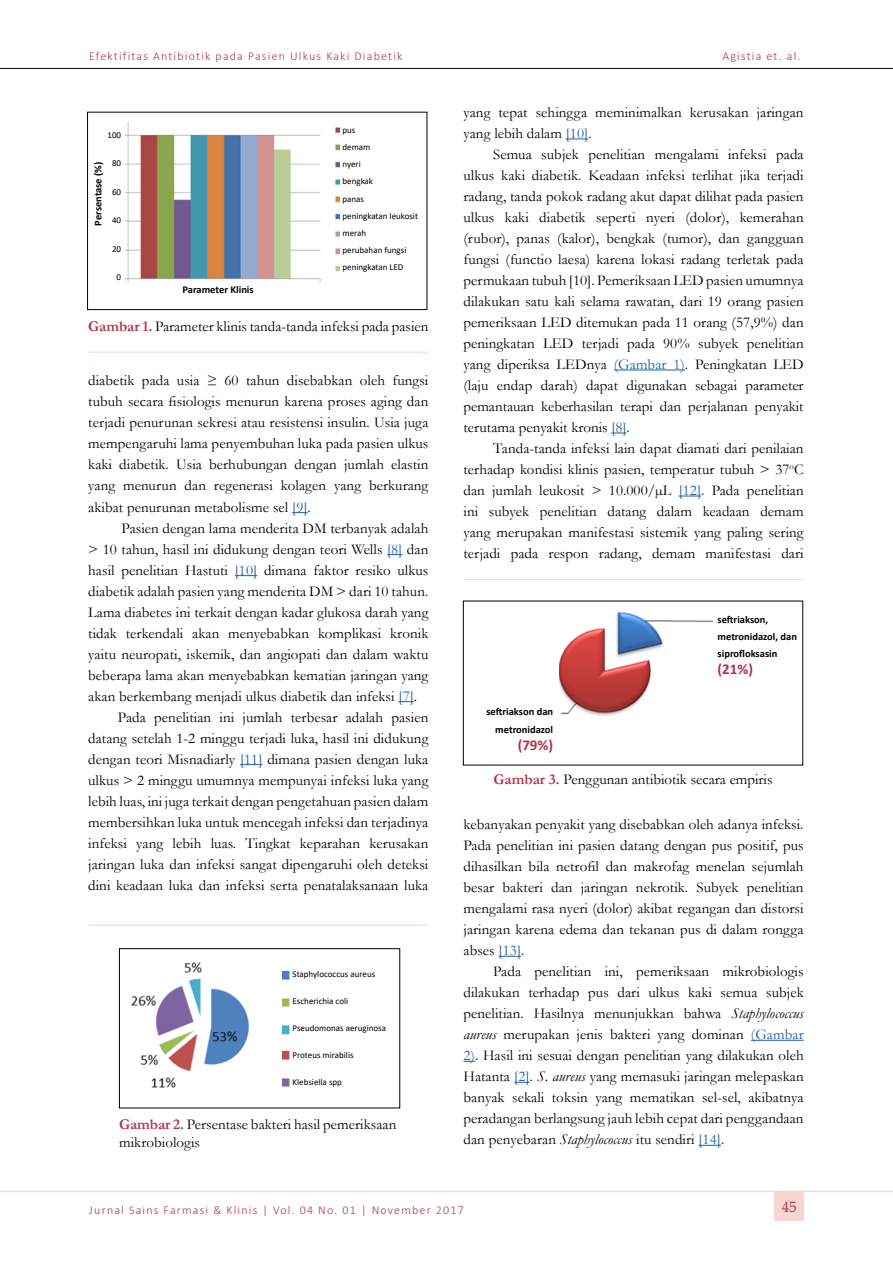
<style>
.page{position:relative;width:893px;height:1263px;background:#fff}
.page>*{position:absolute;margin:0;border:0;box-sizing:border-box;transform-origin:0 0}
.t1{font:15px/21px "Garamond";letter-spacing:.005em;color:#000;text-align:justify}
.t2{font:700 15px "Calibri";color:#b23347}
.t3{font:15px "Book Antiqua";color:#b23347}
.t4{font:300 12px "Calibri";letter-spacing:.1em;color:#b23347}
.t5{font:700 10.5px/17.1px "Calibri";color:#000}
.t6{font:9px/17.1px "Calibri";color:#000}
.s1{font-weight:700;color:#b23347}
.s2{color:#215e9e}
.s3{font-style:italic}
</style>
<div class="page">
<svg style="left:292px;top:512px;width:16px;height:1px"></svg>
<svg style="left:387px;top:554px;width:15px;height:1px"></svg>
<svg style="left:235px;top:575px;width:22px;height:1px"></svg>
<svg style="left:399px;top:701px;width:15px;height:1px"></svg>
<svg style="left:240px;top:764px;width:23px;height:1px"></svg>
<svg style="left:566px;top:139px;width:22px;height:1px"></svg>
<hr style="left:614px;top:370px;width:71px;height:1px;background:#215e9e">
<svg style="left:611px;top:433px;width:15px;height:1px"></svg>
<svg style="left:679px;top:496px;width:22px;height:1px"></svg>
<svg style="left:499px;top:956px;width:22px;height:1px"></svg>
<hr style="left:751px;top:1040px;width:53px;height:1px;background:#215e9e">
<svg style="left:463px;top:1061px;width:12px;height:1px"></svg>
<svg style="left:514px;top:1082px;width:16px;height:1px"></svg>
<svg style="left:698px;top:1145px;width:23px;height:1px"></svg>
<div style="left:87px;top:112px;width:340px;height:198px;border:1px solid #000"></div>
<hr style="left:88px;top:352px;width:340px;height:1px;background:#f8d6d2">
<hr style="left:463px;top:579px;width:341px;height:1px;background:#f8d6d2">
<hr style="left:88px;top:925px;width:340px;height:1px;background:#f8d6d2">
<div style="left:119px;top:948px;width:281px;height:160px;border:1px solid #000"></div>
<img style="left:131px;top:962px;width:118px;height:126px">
<img style="left:282px;top:970px;width:11px;height:65px">
<img style="left:282px;top:1050px;width:8px;height:37px">
<img style="left:559px;top:611px;width:154px;height:105px">
<img style="left:124px;top:123px;width:215px;height:159px">
<hr style="left:0;top:68px;width:893px;height:1px;background:#000">
<hr style="left:0;top:1191px;width:893px;height:1px;background:#f8d6d2">
<div style="left:774px;top:1191px;width:30px;height:30px;background:#f8d6d2"></div>
<p class="t4" style="left:89px;top:49px;width:315px">Efektifitas Antibiotik pada Pasien Ulkus Kaki Diabetik</p>
<p class="t4" style="left:722px;top:49px;width:80px">Agistia et. al.</p>
<p class="t6" style="left:107px;top:126px;width:15px">100</p>
<p class="t6" style="left:112px;top:155px;width:11px">80</p>
<p class="t6" style="left:112px;top:183px;width:11px">60</p>
<p class="t6" style="left:112px;top:212px;width:11px">40</p>
<p class="t6" style="left:112px;top:240px;width:11px">20</p>
<p class="t6" style="left:117px;top:269px;width:6px">0</p>
<p class="t5" style="left:89px;top:226px;width:66px;rotate:-90deg">Persentase (%)</p>
<p class="t5" style="left:183px;top:281px;width:73px">Parameter Klinis</p>
<p class="t6" style="left:342px;top:121px;width:77px">pus<br>demam<br>nyeri<br>bengkak<br>panas<br>peningkatan leukosit merah<br>perubahan fungsi peningkatan LED</p>
<p class="t1" style="left:88px;top:315px;width:342px"><span class="s1">Gambar 1.</span> Parameter klinis tanda-tanda infeksi pada pasien</p>
<p class="t1" style="left:88px;top:370px;width:342px">diabetik pada usia ≥ 60 tahun disebabkan oleh fungsi tubuh secara fisiologis menurun karena proses aging dan terjadi penurunan sekresi atau resistensi insulin. Usia juga mempengaruhi lama penyembuhan luka pada pasien ulkus kaki diabetik. Usia berhubungan dengan jumlah elastin yang menurun dan regenerasi kolagen yang berkurang akibat penurunan metabolisme sel <span class="s2">[9]</span>.</p>
<p class="t1" style="left:122px;top:517px;width:308px">Pasien dengan lama menderita DM terbanyak adalah</p>
<p class="t1" style="left:88px;top:538px;width:342px">&gt; 10 tahun, hasil ini didukung dengan teori Wells <span class="s2">[8]</span> dan</p>
<p class="t1" style="left:88px;top:559px;width:342px">hasil penelitian Hastuti <span class="s2">[10]</span> dimana faktor resiko ulkus</p>
<p class="t1" style="left:88px;top:580px;width:342px">diabetik adalah pasien yang menderita DM &gt; dari 10 tahun.</p>
<p class="t1" style="left:88px;top:601px;width:342px">Lama diabetes ini terkait dengan kadar glukosa darah yang</p>
<p class="t1" style="left:88px;top:622px;width:342px">tidak terkendali akan menyebabkan komplikasi kronik</p>
<p class="t1" style="left:88px;top:643px;width:342px">yaitu neuropati, iskemik, dan angiopati dan dalam waktu</p>
<p class="t1" style="left:88px;top:664px;width:342px">beberapa lama akan menyebabkan kematian jaringan yang</p>
<p class="t1" style="left:88px;top:685px;width:330px">akan berkembang menjadi ulkus diabetik dan infeksi <span class="s2">[7]</span>.</p>
<p class="t1" style="left:118px;top:706px;width:312px">Pada penelitian ini jumlah terbesar adalah pasien</p>
<p class="t1" style="left:88px;top:727px;width:342px">datang setelah 1-2 minggu terjadi luka, hasil ini didukung</p>
<p class="t1" style="left:88px;top:748px;width:342px">dengan teori Misnadiarly <span class="s2">[11]</span> dimana pasien dengan luka</p>
<p class="t1" style="left:88px;top:769px;width:342px">ulkus &gt; 2 minggu umumnya mempunyai infeksi luka yang</p>
<p class="t1" style="left:88px;top:790px;width:342px">lebih luas, ini juga terkait dengan pengetahuan pasien dalam</p>
<p class="t1" style="left:88px;top:811px;width:342px">membersihkan luka untuk mencegah infeksi dan terjadinya</p>
<p class="t1" style="left:88px;top:832px;width:342px">infeksi yang lebih luas. Tingkat keparahan kerusakan</p>
<p class="t1" style="left:88px;top:853px;width:342px">jaringan luka dan infeksi sangat dipengaruhi oleh deteksi</p>
<p class="t1" style="left:88px;top:874px;width:342px">dini keadaan luka dan infeksi serta penatalaksanaan luka</p>
<p class="t6" style="left:293px;top:965px;width:84px">Staphylococcus aureus</p>
<p class="t6" style="left:293px;top:992px;width:57px">Escherichia coli</p>
<p class="t6" style="left:293px;top:1019px;width:95px">Pseudomonas aeruginosa</p>
<p class="t6" style="left:293px;top:1046px;width:63px">Proteus mirabilis</p>
<p class="t6" style="left:293px;top:1073px;width:51px">Klebsiella spp</p>
<p class="t1" style="left:119px;top:1115px;width:279px;line-height:18px"><span class="s1">Gambar 2.</span> Persentase bakteri hasil pemeriksaan mikrobiologis</p>
<p class="t1" style="left:463px;top:101px;width:342px">yang tepat sehingga meminimalkan kerusakan jaringan yang lebih dalam <span class="s2">[10]</span>.</p>
<p class="t1" style="left:463px;top:143px;width:342px;text-indent:30px">Semua subjek penelitian mengalami infeksi pada ulkus kaki diabetik. Keadaan infeksi terlihat jika terjadi radang, tanda pokok radang akut dapat dilihat pada pasien ulkus kaki diabetik seperti nyeri (dolor), kemerahan (rubor), panas (kalor), bengkak (tumor), dan gangguan fungsi (functio laesa) karena lokasi radang terletak pada permukaan tubuh [10]. Pemeriksaan LED pasien umumnya dilakukan satu kali selama rawatan, dari 19 orang pasien pemeriksaan LED ditemukan pada 11 orang (57,9%) dan peningkatan LED terjadi pada 90% subyek penelitian yang diperiksa LEDnya <span class="s2">(Gambar 1)</span>. Peningkatan LED (laju endap darah) dapat digunakan sebagai parameter pemantauan keberhasilan terapi dan perjalanan penyakit terutama penyakit kronis <span class="s2">[8]</span>.</p>
<p class="t1" style="left:463px;top:437px;width:342px;text-indent:30px">Tanda-tanda infeksi lain dapat diamati dari penilaian terhadap kondisi klinis pasien, temperatur tubuh &gt; 37<sup>o</sup>C dan jumlah leukosit &gt; 10.000/µL <span class="s2">[12]</span>. Pada penelitian ini subyek penelitian datang dalam keadaan demam yang merupakan manifestasi sistemik yang paling sering terjadi pada respon radang, demam manifestasi dari</p>
<p class="t5" style="left:486px;top:703px;width:68px;text-align:right">seftriakson dan metronidazol</p>
<p class="t2" style="left:518px;top:734px;width:37px">(79%)</p>
<p class="t5" style="left:718px;top:611px;width:81px">seftriakson, metronidazol, dan siprofloksasin</p>
<p class="t2" style="left:718px;top:659px;width:37px">(21%)</p>
<p class="t1" style="left:494px;top:768px;width:280px"><span class="s1">Gambar 3.</span> Penggunan antibiotik secara empiris</p>
<p class="t1" style="left:463px;top:813px;width:342px">kebanyakan penyakit yang disebabkan oleh adanya infeksi.<br>Pada penelitian ini pasien datang dengan pus positif, pus dihasilkan bila netrofil dan makrofag menelan sejumlah besar bakteri dan jaringan nekrotik. Subyek penelitian mengalami rasa nyeri (dolor) akibat regangan dan distorsi jaringan karena edema dan tekanan pus di dalam rongga abses <span class="s2">[13]</span>.</p>
<p class="t1" style="left:463px;top:960px;width:342px;text-indent:30px">Pada penelitian ini, pemeriksaan mikrobiologis dilakukan terhadap pus dari ulkus kaki semua subjek penelitian. Hasilnya menunjukkan bahwa <span class="s3">Staphylococcus aureus</span> merupakan jenis bakteri yang dominan <span class="s2">(Gambar 2)</span>. Hasil ini sesuai dengan penelitian yang dilakukan oleh Hatanta <span class="s2">[2]</span>. <span class="s3">S. aureus</span> yang memasuki jaringan melepaskan banyak sekali toksin yang mematikan sel-sel, akibatnya peradangan berlangsung jauh lebih cepat dari penggandaan dan penyebaran <span class="s3">Staphylococcus</span> itu sendiri <span class="s2">[14]</span>.</p>
<p class="t4" style="left:89px;top:1202px;width:376px">Jurnal Sains Farmasi &amp; Klinis | Vol. 04 No. 01 | November 2017</p>
<p class="t3" style="left:782px;top:1196px;width:16px">45</p>
</div>
